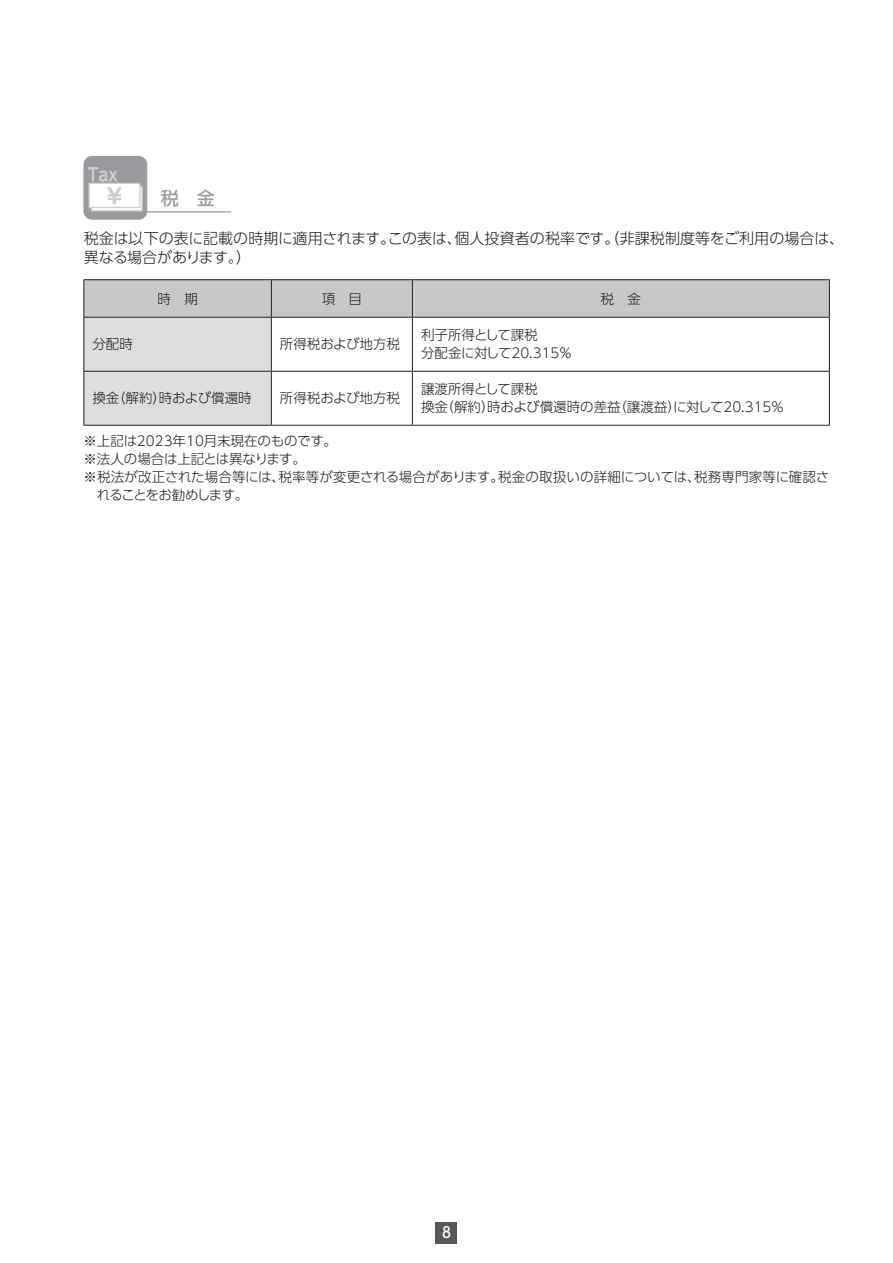
<style>
.page{position:relative;width:893px;height:1263px;background:#fff}
.page>*{position:absolute;margin:0;border:0;box-sizing:border-box;transform-origin:0 0}
.t1{font:500 18px "UD Shin Go Pro";color:#9d9fa2}
.t2{font:300 15px/18.8px "UD Shin Go Pro";letter-spacing:.005em;color:#231f20}
.t3{font:500 15px "UD Shin Go Pro";color:#fff;scale:.9 1}
.t4{font:300 13.5px/18px "UD Shin Go Pro";color:#231f20}
.t5{font:300 13.5px "UD Shin Go Pro";letter-spacing:-.02em;color:#231f20}
.t6{font:300 13.5px "UD Shin Go Pro";letter-spacing:-.085em;color:#231f20}
</style>
<div class="page">
<div style="left:436px;top:1222px;width:21px;height:21px;background:#57585a"></div>
<hr style="left:83px;top:211px;width:148px;height:1px;background:#999b9e">
<div style="left:83px;top:156px;width:64px;height:64px;background:#999b9e;border-radius:9px"></div>
<div style="left:91px;top:187px;width:51px;height:24px;background:linear-gradient(to right,#fff,#fff)"></div>
<div style="left:91px;top:186px;width:52px;height:26px;border:1px solid #cbccce"></div>
<div style="left:89px;top:183px;width:51px;height:24px;background:#fff"></div>
<div style="left:89px;top:183px;width:51px;height:25px;border:1px solid #cbccce"></div>
<svg style="left:88px;top:167px;width:34px;height:37px"></svg>
<svg style="left:84px;top:280px;width:745px;height:145px"></svg>
<hr style="left:83px;top:279px;width:188px;height:1px;background:#231f20">
<hr style="left:83px;top:280px;width:1px;height:37px;background:#231f20">
<hr style="left:271px;top:279px;width:141px;height:1px;background:#231f20">
<hr style="left:271px;top:280px;width:1px;height:37px;background:#231f20">
<hr style="left:412px;top:279px;width:418px;height:1px;background:#231f20">
<hr style="left:412px;top:280px;width:1px;height:37px;background:#231f20">
<hr style="left:829px;top:280px;width:1px;height:37px;background:#231f20">
<hr style="left:83px;top:317px;width:188px;height:1px;background:#231f20">
<hr style="left:83px;top:318px;width:1px;height:53px;background:#231f20">
<hr style="left:271px;top:317px;width:141px;height:1px;background:#231f20">
<hr style="left:271px;top:318px;width:1px;height:53px;background:#231f20">
<hr style="left:412px;top:317px;width:418px;height:1px;background:#231f20">
<hr style="left:412px;top:318px;width:1px;height:53px;background:#231f20">
<hr style="left:829px;top:318px;width:1px;height:53px;background:#231f20">
<hr style="left:83px;top:371px;width:188px;height:1px;background:#231f20">
<hr style="left:83px;top:372px;width:1px;height:53px;background:#231f20">
<hr style="left:271px;top:371px;width:141px;height:1px;background:#231f20">
<hr style="left:271px;top:372px;width:1px;height:53px;background:#231f20">
<hr style="left:412px;top:371px;width:418px;height:1px;background:#231f20">
<hr style="left:412px;top:372px;width:1px;height:53px;background:#231f20">
<hr style="left:829px;top:372px;width:1px;height:53px;background:#231f20">
<hr style="left:83px;top:425px;width:188px;height:1px;background:#231f20">
<hr style="left:271px;top:425px;width:141px;height:1px;background:#231f20">
<hr style="left:412px;top:425px;width:418px;height:1px;background:#231f20">
<h1 class="t1" style="left:161px;top:184px;width:55px">税　金</h1>
<p class="t2" style="left:84px;top:229px;width:762px">税金は以下の表に記載の時期に適用されます。この表は、個人投資者の税率です。（非課税制度等をご利用の場合は、異なる場合があります。）</p>
<p class="t4" style="left:157px;top:289px;width:42px">時　期</p>
<p class="t4" style="left:322px;top:289px;width:42px">項　目</p>
<p class="t4" style="left:601px;top:289px;width:42px">税　金</p>
<p class="t4" style="left:92px;top:335px;width:42px">分配時</p>
<p class="t4" style="left:280px;top:335px;width:122px">所得税および地方税</p>
<p class="t4" style="left:421px;top:326px;width:153px">利子所得として課税<br>分配金に対して20.315％</p>
<p class="t4" style="left:92px;top:389px;width:161px">換金（解約）時および償還時</p>
<p class="t4" style="left:280px;top:389px;width:122px">所得税および地方税</p>
<p class="t4" style="left:421px;top:380px;width:365px">譲渡所得として課税<br>換金（解約）時および償還時の差益（譲渡益）に対して20.315％</p>
<p class="t4" style="left:83px;top:431px;width:255px">※上記は2023年10月末現在のものです。</p>
<p class="t5" style="left:83px;top:448px;width:224px">※法人の場合は上記とは異なります。</p>
<p class="t4" style="left:83px;top:467px;width:747px">※税法が改正された場合等には、税率等が変更される場合があります。税金の取扱いの詳細については、税務専門家等に確認さ</p>
<p class="t6" style="left:97px;top:484px;width:153px">れることをお勧めします。</p>
<p class="t3" style="left:442px;top:1220px;width:11px">8</p>
</div>
